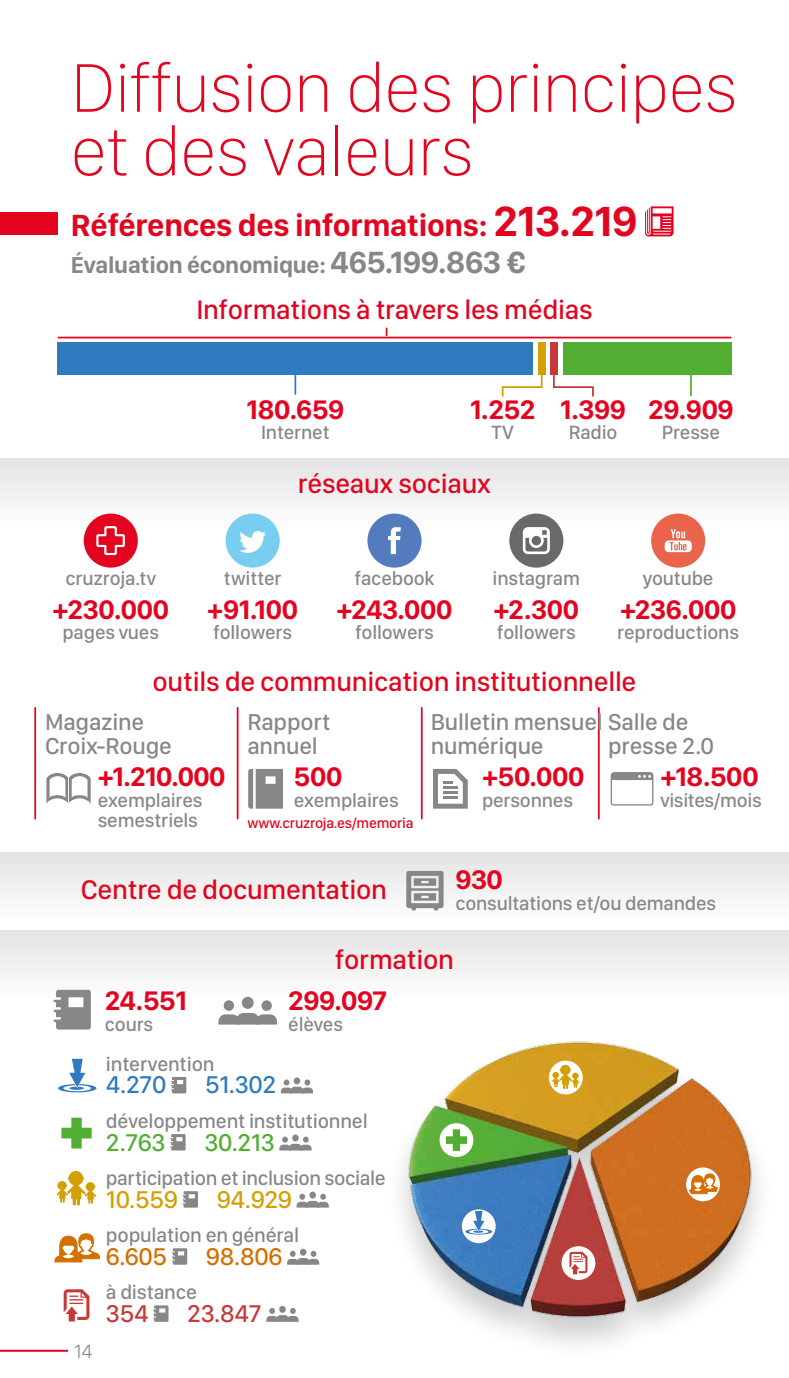
<style>
.page{position:relative;width:789px;height:1378px;background:#fff}
.page>*{position:absolute;margin:0;border:0;box-sizing:border-box;transform-origin:0 0}
.t1{font:100 71.4px/63.6px "SF Compact Display";letter-spacing:-.01em;color:#e30520}
.t2{font:700 31.8px "SF Compact Display";letter-spacing:-.01em;color:#e30520}
.t3{font:500 27.8px "SF Compact Display";letter-spacing:-.01em;color:#e30520}
.t4{font:700 27.8px "SF Compact Display";letter-spacing:-.01em;color:#e30520}
.t5{font:500 25.2px "SF Compact Display";letter-spacing:-.01em;color:#d49f00}
.t6{font:500 25.2px "SF Compact Display";letter-spacing:-.01em;color:#307abf}
.t7{font:500 25.2px "SF Compact Display";letter-spacing:-.01em;color:#52ae32}
.t8{font:500 25.2px "SF Compact Display";letter-spacing:-.01em;color:#d47000}
.t9{font:500 25.2px "SF Compact Display";letter-spacing:-.01em;color:#c53a37}
.t10{font:500 23.8px/23.8px "SF Compact Display";letter-spacing:-.01em;color:#878787}
.t11{font:700 23.8px "SF Compact Display";letter-spacing:-.01em;color:#878787}
.t12{font:500 20.6px "SF Compact Display";letter-spacing:-.01em;color:#878787}
.t13{font:500 19.8px/19.8px "SF Compact Display";letter-spacing:-.01em;color:#878787}
.t14{font:300 19.8px "SF Compact Display";color:#878787}
.t15{font:500 14.8px "SF Compact Display";letter-spacing:-.02em;color:#e30520}
.s1{font-size:43.6px}
.s2{font-size:31.8px}
</style>
<div class="page">
<div style="left:0;top:459px;width:788px;height:69px;background:#f0f0f0"></div>
<div style="left:0;top:930px;width:788px;height:69px;background:#f1f1f1"></div>
<svg style="left:645px;top:206px;width:28px;height:30px"></svg>
<div style="left:0;top:212px;width:58px;height:23px;background:#e30520"></div>
<div style="left:562px;top:342px;width:169px;height:33px;background:#52ae32"></div>
<hr style="left:689px;top:361px;width:2px;height:34px;background:#52ae32">
<div style="left:57px;top:342px;width:476px;height:33px;background:#307abf"></div>
<hr style="left:294px;top:363px;width:2px;height:31px;background:#307abf">
<div style="left:537px;top:342px;width:8px;height:33px;background:#d49f00"></div>
<div style="left:549px;top:342px;width:8px;height:33px;background:#c53a37"></div>
<svg style="left:501px;top:356px;width:42px;height:41px"></svg>
<svg style="left:553px;top:356px;width:41px;height:41px"></svg>
<svg style="left:385px;top:328px;width:2px;height:7px"></svg>
<hr style="left:58px;top:337px;width:672px;height:1px;background:#e30520">
<div style="left:367px;top:513px;width:54px;height:54px;background:#547bbd;border-radius:50%"></div>
<svg style="left:388px;top:527px;width:13px;height:27px"></svg>
<div style="left:225px;top:513px;width:54px;height:54px;background:#79cdf1;border-radius:50%"></div>
<svg style="left:239px;top:531px;width:27px;height:22px"></svg>
<div style="left:650px;top:513px;width:54px;height:54px;background:#e9644a;border-radius:50%"></div>
<svg style="left:664px;top:529px;width:27px;height:23px"></svg>
<div style="left:509px;top:513px;width:54px;height:54px;background:#696969;border-radius:50%"></div>
<svg style="left:522px;top:527px;width:27px;height:27px"></svg>
<div style="left:84px;top:513px;width:54px;height:54px;background:#e30520;border-radius:50%"></div>
<svg style="left:96px;top:526px;width:29px;height:30px"></svg>
<svg style="left:46px;top:773px;width:45px;height:31px"></svg>
<hr style="left:34px;top:708px;width:2px;height:110px;background:#e30520">
<hr style="left:597px;top:708px;width:2px;height:110px;background:#e30520">
<svg style="left:610px;top:772px;width:43px;height:33px"></svg>
<hr style="left:420px;top:708px;width:2px;height:110px;background:#e30520">
<svg style="left:433px;top:769px;width:34px;height:39px"></svg>
<hr style="left:442px;top:791px;width:15px;height:3px;background:#878787">
<hr style="left:442px;top:796px;width:15px;height:3px;background:#878787">
<hr style="left:236px;top:708px;width:2px;height:110px;background:#e30520">
<svg style="left:248px;top:769px;width:35px;height:39px"></svg>
<div style="left:0;top:853px;width:788px;height:69px;background:linear-gradient(to right,#f1f1f1,#f1f1f1)"></div>
<svg style="left:406px;top:871px;width:37px;height:39px"></svg>
<svg style="left:54px;top:990px;width:37px;height:39px"></svg>
<div style="left:242px;top:997px;width:11px;height:12px;background:#878787;border-radius:50%"></div>
<div style="left:223px;top:1000px;width:11px;height:11px;background:#878787;border-radius:50%"></div>
<svg style="left:218px;top:1013px;width:59px;height:11px"></svg>
<div style="left:261px;top:1000px;width:10px;height:11px;background:#878787;border-radius:50%"></div>
<svg style="left:171px;top:1077px;width:15px;height:16px"></svg>
<svg style="left:281px;top:1079px;width:32px;height:14px"></svg>
<svg style="left:170px;top:1134px;width:15px;height:16px"></svg>
<svg style="left:279px;top:1136px;width:32px;height:14px"></svg>
<svg style="left:182px;top:1191px;width:16px;height:16px"></svg>
<svg style="left:296px;top:1193px;width:32px;height:14px"></svg>
<svg style="left:172px;top:1248px;width:15px;height:16px"></svg>
<svg style="left:287px;top:1250px;width:32px;height:14px"></svg>
<div style="left:310px;top:1250px;width:6px;height:7px;background:#878787;border-radius:50%"></div>
<svg style="left:153px;top:1305px;width:15px;height:16px"></svg>
<svg style="left:266px;top:1306px;width:32px;height:15px"></svg>
<svg style="left:61px;top:1117px;width:31px;height:31px"></svg>
<svg style="left:54px;top:1233px;width:46px;height:29px"></svg>
<svg style="left:64px;top:1289px;width:25px;height:32px"></svg>
<svg style="left:57px;top:1171px;width:39px;height:34px"></svg>
<svg style="left:58px;top:1058px;width:38px;height:34px"></svg>
<div style="left:385px;top:1036px;width:389px;height:324px;background:#000;opacity:.2"></div>
<img style="left:403px;top:1037px;width:353px;height:283px">
<svg style="left:686px;top:1168px;width:32px;height:32px"></svg>
<svg style="left:687px;top:1172px;width:32px;height:22px"></svg>
<div style="left:685px;top:1167px;width:34px;height:34px;border:2px solid #fff;border-radius:50%"></div>
<div style="left:439px;top:1123px;width:34px;height:34px;background:#fff;border-radius:50%"></div>
<svg style="left:445px;top:1129px;width:22px;height:22px"></svg>
<div style="left:561px;top:1246px;width:34px;height:34px;background:#fff;border-radius:50%"></div>
<svg style="left:569px;top:1251px;width:18px;height:23px"></svg>
<svg style="left:548px;top:1060px;width:34px;height:34px"></svg>
<svg style="left:551px;top:1065px;width:28px;height:24px"></svg>
<svg style="left:461px;top:1209px;width:34px;height:34px"></svg>
<svg style="left:465px;top:1211px;width:27px;height:23px"></svg>
<hr style="left:0;top:1349px;width:68px;height:2px;background:#e30520">
<h1 class="t1" style="left:70px;top:62px;width:668px">Diffusion des principes et des valeurs</h1>
<h2 class="t2" style="left:71px;top:206px;width:567px">Références des informations: <span class="s1">213.219</span></h2>
<p class="t11" style="left:71px;top:250px;width:456px">Évaluation économique: <span class="s2">465.199.863 €</span></p>
<h3 class="t3" style="left:196px;top:292px;width:397px">Informations à travers les médias</h3>
<h3 class="t4" style="left:246px;top:393px;width:99px">180.659</h3>
<h3 class="t4" style="left:648px;top:393px;width:87px">29.909</h3>
<p class="t13" style="left:491px;top:424px;width:24px">TV</p>
<p class="t13" style="left:568px;top:424px;width:50px">Radio</p>
<h3 class="t4" style="left:470px;top:393px;width:157px">1.252 1.399</h3>
<p class="t13" style="left:261px;top:424px;width:70px">Internet</p>
<p class="t13" style="left:661px;top:424px;width:60px">Presse</p>
<h3 class="t3" style="left:298px;top:467px;width:194px">réseaux sociaux</h3>
<p class="t13" style="left:65px;top:570px;width:92px">cruzroja.tv</p>
<p class="t13" style="left:224px;top:570px;width:59px">twitter</p>
<p class="t13" style="left:354px;top:570px;width:81px">facebook</p>
<p class="t13" style="left:492px;top:570px;width:89px">instagram</p>
<p class="t13" style="left:642px;top:570px;width:72px">youtube</p>
<h3 class="t4" style="left:53px;top:593px;width:118px">+230.000</h3>
<p class="t13" style="left:62px;top:624px;width:98px">pages vues</p>
<h3 class="t4" style="left:207px;top:593px;width:92px">+91.100</h3>
<p class="t13" style="left:213px;top:624px;width:80px">followers</p>
<h3 class="t4" style="left:336px;top:593px;width:118px">+243.000</h3>
<p class="t13" style="left:355px;top:624px;width:80px">followers</p>
<h3 class="t4" style="left:493px;top:593px;width:87px">+2.300</h3>
<p class="t13" style="left:496px;top:624px;width:80px">followers</p>
<h3 class="t4" style="left:619px;top:593px;width:118px">+236.000</h3>
<p class="t13" style="left:617px;top:624px;width:123px">reproductions</p>
<h3 class="t3" style="left:152px;top:665px;width:485px">outils de communication institutionnelle</h3>
<p class="t10" style="left:45px;top:712px;width:128px">Magazine<br>Croix-Rouge</p>
<p class="t13" style="left:98px;top:792px;width:106px">exemplaires semestriels</p>
<p class="t10" style="left:607px;top:712px;width:107px;text-indent:-177px">Bulletin mensuel Salle de presse 2.0</p>
<p class="t13" style="left:660px;top:792px;width:103px">visites/mois</p>
<p class="t10" style="left:247px;top:712px;width:85px">Rapport annuel</p>
<p class="t13" style="left:294px;top:792px;width:106px">exemplaires</p>
<p class="t10" style="left:430px;top:736px;width:114px">numérique</p>
<p class="t13" style="left:481px;top:792px;width:92px">personnes</p>
<h3 class="t4" style="left:98px;top:760px;width:129px">+1.210.000</h3>
<h3 class="t4" style="left:294px;top:760px;width:50px">500</h3>
<h3 class="t4" style="left:481px;top:760px;width:104px">+50.000</h3>
<h3 class="t4" style="left:660px;top:760px;width:100px">+18.500</h3>
<p class="t15" style="left:247px;top:814px;width:167px">www.cruzroja.es/memoria</p>
<h3 class="t3" style="left:81px;top:872px;width:307px">Centre de documentation</h3>
<h3 class="t4" style="left:455px;top:862px;width:49px">930</h3>
<p class="t13" style="left:455px;top:894px;width:262px">consultations et/ou demandes</p>
<h3 class="t4" style="left:105px;top:983px;width:84px">24.551</h3>
<p class="t13" style="left:105px;top:1015px;width:50px">cours</p>
<h3 class="t3" style="left:335px;top:942px;width:121px">formation</h3>
<h3 class="t4" style="left:288px;top:983px;width:100px">299.097</h3>
<p class="t13" style="left:288px;top:1015px;width:56px">élèves</p>
<p class="t14" style="left:74px;top:1339px;width:20px">14</p>
<p class="t12" style="left:106px;top:1051px;width:110px">intervention</p>
<p class="t6" style="left:106px;top:1069px;width:62px">4.270</p>
<p class="t6" style="left:205px;top:1069px;width:73px">51.302</p>
<p class="t12" style="left:106px;top:1108px;width:263px">développement institutionnel</p>
<p class="t7" style="left:106px;top:1126px;width:61px">2.763</p>
<p class="t7" style="left:204px;top:1126px;width:72px">30.213</p>
<p class="t12" style="left:106px;top:1165px;width:281px">participation et inclusion sociale</p>
<p class="t5" style="left:106px;top:1183px;width:74px">10.559</p>
<p class="t5" style="left:216px;top:1183px;width:77px">94.929</p>
<p class="t12" style="left:106px;top:1222px;width:194px">population en général</p>
<p class="t8" style="left:106px;top:1240px;width:63px">6.605</p>
<p class="t8" style="left:206px;top:1240px;width:78px">98.806</p>
<p class="t12" style="left:106px;top:1279px;width:93px">à distance</p>
<p class="t9" style="left:106px;top:1297px;width:44px">354</p>
<p class="t9" style="left:187px;top:1297px;width:76px">23.847</p>
</div>
